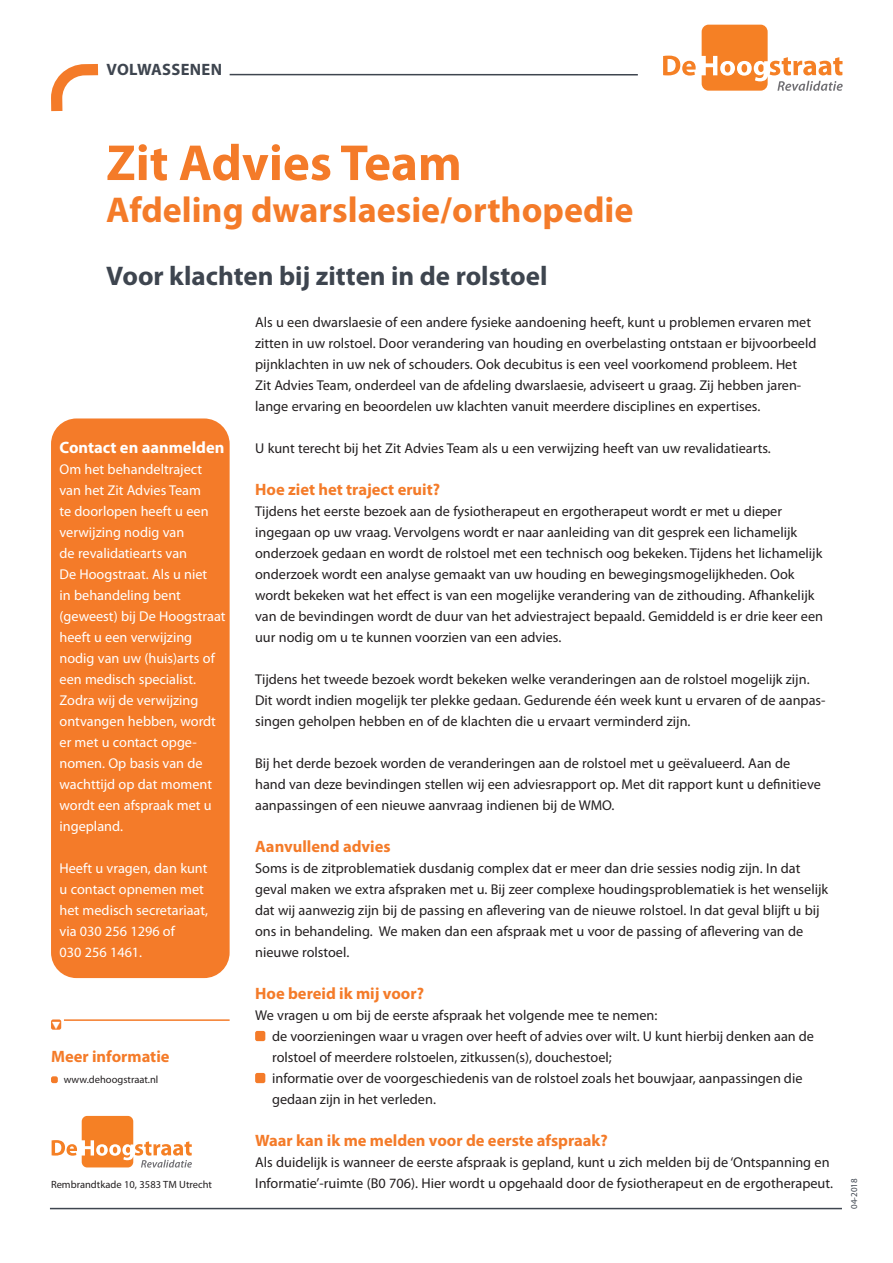
<style>
.page{position:relative;width:893px;height:1263px;background:#fff}
.page>*{position:absolute;margin:0;border:0;box-sizing:border-box;transform-origin:0 0}
.t1{font:700 51px "Myriad Pro";color:#f47b29}
.t2{font:700 36px "Myriad Pro";color:#f47b29}
.t3{font:700 27px "Myriad Pro";color:#3e454f}
.t4{font:700 16.5px "Myriad Pro";color:#f47b29}
.t5{font:700 16.5px "Myriad Pro";color:#fff}
.t6{font:700 16.5px "Myriad Pro";letter-spacing:.02em;color:#3e454f}
.t7{font:14.25px/21px "Myriad Pro";color:#231f20}
.t8{font:14.25px/21px "Myriad Pro";color:#fff}
.t9{font:10.5px "Myriad Pro";color:#231f20}
.t10{font:9px "Myriad Pro";color:#3e454f}
</style>
<div class="page">
<div style="left:51px;top:418px;width:179px;height:560px;background:#f47b29;border-radius:26px"></div>
<div style="left:255px;top:1031px;width:10px;height:10px;background:#f47b29;border-radius:2px"></div>
<div style="left:255px;top:1073px;width:10px;height:10px;background:#f47b29;border-radius:2px"></div>
<svg style="left:663px;top:56px;width:33px;height:20px"></svg>
<svg style="left:702px;top:25px;width:141px;height:66px"></svg>
<hr style="left:230px;top:74px;width:408px;height:1px;background:#3e454f">
<svg style="left:51px;top:64px;width:48px;height:48px"></svg>
<div style="left:51px;top:1076px;width:7px;height:7px;background:#f47b29;border-radius:2px"></div>
<svg style="left:52px;top:1116px;width:140px;height:51px"></svg>
<hr style="left:64px;top:1019px;width:166px;height:2px;background:#f47b29">
<div style="left:51px;top:1019px;width:10px;height:11px;background:#f47b29;border-radius:2px"></div>
<hr style="left:50px;top:1208px;width:792px;height:1px;background:#3e454f">
<p class="t6" style="left:106px;top:63px;width:117px">VOLWASSENEN</p>
<h1 class="t1" style="left:106px;top:143px;width:357px">Zit Advies Team</h1>
<h2 class="t2" style="left:106px;top:196px;width:529px">Afdeling dwarslaesie/orthopedie</h2>
<h3 class="t3" style="left:106px;top:266px;width:443px">Voor klachten bij zitten in de rolstoel</h3>
<p class="t7" style="left:255px;top:313px;width:563px">Als u een dwarslaesie of een andere fysieke aandoening heeft, kunt u problemen ervaren met zitten in uw rolstoel. Door verandering van houding en overbelasting ontstaan er bijvoorbeeld pijnklachten in uw nek of schouders. Ook decubitus is een veel voorkomend probleem. Het Zit Advies Team, onderdeel van de afdeling dwarslaesie, adviseert u graag. Zij hebben jaren&shy;lange ervaring en beoordelen uw klachten vanuit meerdere disciplines en expertises.</p>
<p class="t7" style="left:255px;top:439px;width:517px">U kunt terecht bij het Zit Advies Team als u een verwijzing heeft van uw revalidatiearts.</p>
<p class="t4" style="left:255px;top:483px;width:186px">Hoe ziet het traject eruit?</p>
<p class="t7" style="left:255px;top:502px;width:569px">Tijdens het eerste bezoek aan de fysiotherapeut en ergotherapeut wordt er met u dieper ingegaan op uw vraag. Vervolgens wordt er naar aanleiding van dit gesprek een lichamelijk onderzoek gedaan en wordt de rolstoel met een technisch oog bekeken. Tijdens het lichamelijk onderzoek wordt een analyse gemaakt van uw houding en bewegingsmogelijkheden. Ook wordt bekeken wat het effect is van een mogelijke verandering van de zithouding. Afhankelijk van de bevindingen wordt de duur van het adviestraject bepaald. Gemiddeld is er drie keer een uur nodig om u te kunnen voorzien van een advies.</p>
<p class="t7" style="left:255px;top:670px;width:572px">Tijdens het tweede bezoek wordt bekeken welke veranderingen aan de rolstoel mogelijk zijn.<br>Dit wordt indien mogelijk ter plekke gedaan. Gedurende één week kunt u ervaren of de aanpas&shy;singen geholpen hebben en of de klachten die u ervaart verminderd zijn.</p>
<p class="t7" style="left:255px;top:754px;width:567px">Bij het derde bezoek worden de veranderingen aan de rolstoel met u geëvalueerd. Aan de hand van deze bevindingen stellen wij een adviesrapport op. Met dit rapport kunt u definitieve aanpassingen of een nieuwe aanvraag indienen bij de WMO.</p>
<p class="t4" style="left:255px;top:840px;width:137px">Aanvullend advies</p>
<p class="t7" style="left:255px;top:859px;width:575px">Soms is de zitproblematiek dusdanig complex dat er meer dan drie sessies nodig zijn. In dat geval maken we extra afspraken met u. Bij zeer complexe houdingsproblematiek is het wenselijk dat wij aanwezig zijn bij de passing en aflevering van de nieuwe rolstoel. In dat geval blijft u bij ons in behandeling. We maken dan een afspraak met u voor de passing of aflevering van de nieuwe rolstoel.</p>
<p class="t4" style="left:255px;top:987px;width:170px">Hoe bereid ik mij voor?</p>
<p class="t7" style="left:272px;top:1006px;width:543px;text-indent:-17px">We vragen u om bij de eerste afspraak het volgende mee te nemen:<br>de voorzieningen waar u vragen over heeft of advies over wilt. U kunt hierbij denken aan de rolstoel of meerdere rolstoelen, zitkussen(s), douchestoel;<br>informatie over de voorgeschiedenis van de rolstoel zoals het bouwjaar, aanpassingen die gedaan zijn in het verleden.</p>
<p class="t4" style="left:255px;top:1134px;width:354px">Waar kan ik me melden voor de eerste afspraak?</p>
<p class="t7" style="left:255px;top:1153px;width:579px">Als duidelijk is wanneer de eerste afspraak is gepland, kunt u zich melden bij de ‘Ontspanning en<br>Informatie’-ruimte (B0 706). Hier wordt u opgehaald door de fysiotherapeut en de ergotherapeut.</p>
<p class="t5" style="left:60px;top:441px;width:166px">Contact en aanmelden</p>
<p class="t8" style="left:60px;top:460px;width:167px">Om het behandeltraject van het Zit Advies Team<br>te doorlopen heeft u een verwijzing nodig van<br>de revalidatiearts van<br>De Hoogstraat. Als u niet<br>in behandeling bent (geweest) bij De Hoogstraat heeft u een verwijzing nodig van uw (huis)arts of een medisch specialist.<br>Zodra wij de verwijzing ontvangen hebben, wordt er met u contact opge&shy;nomen. Op basis van de wachttijd op dat moment wordt een afspraak met u ingepland.</p>
<p class="t8" style="left:60px;top:859px;width:150px">Heeft u vragen, dan kunt u contact opnemen met het medisch secretariaat, via 030 256 1296 of<br>030 256 1461.</p>
<p class="t4" style="left:51px;top:1050px;width:120px">Meer informatie</p>
<p class="t9" style="left:64px;top:1075px;width:96px">www.dehoogstraat.nl</p>
<p class="t9" style="left:51px;top:1180px;width:163px">Rembrandtkade 10, 3583 TM Utrecht</p>
<p class="t10" style="left:851px;top:1209px;width:32px;rotate:-90deg">04-2018</p>
</div>
